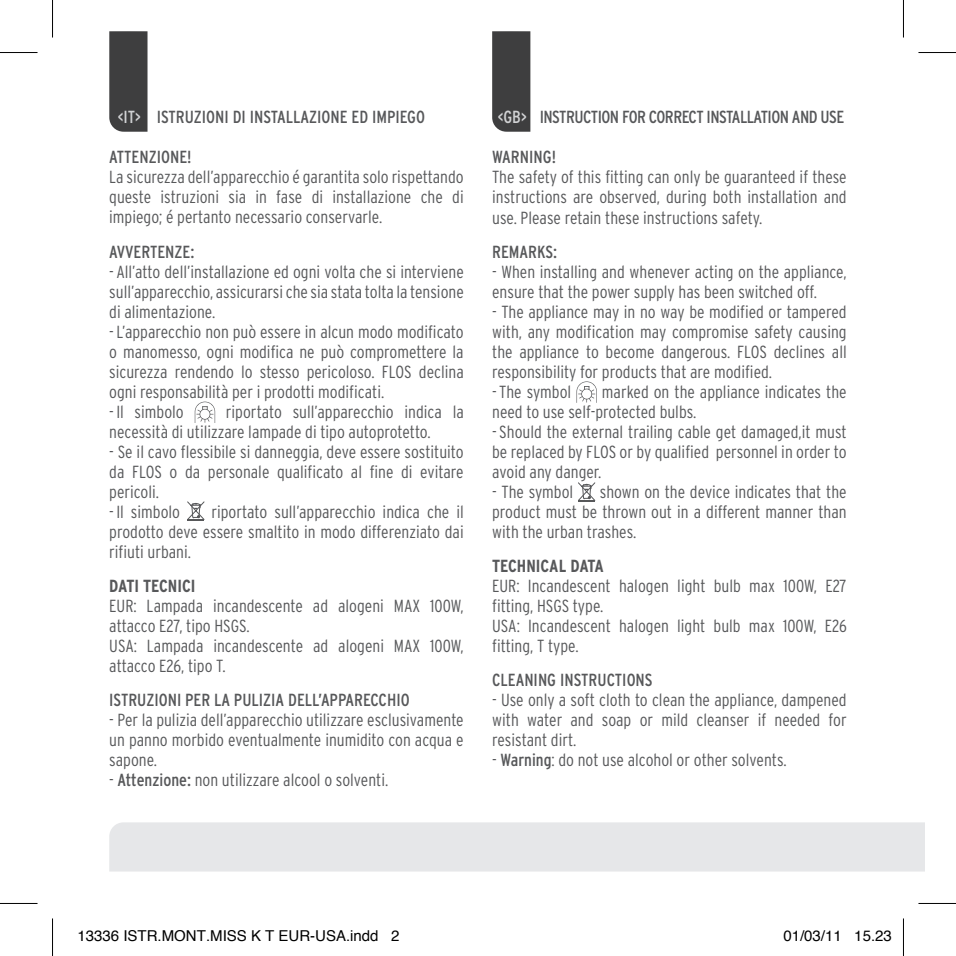
<style>
.page{position:relative;width:956px;height:956px;background:#fff}
.page>*{position:absolute;margin:0;border:0;box-sizing:border-box;transform-origin:0 0}
.t1{font:300 condensed 17.5px/20px "Interstate";color:#57585a;text-align:justify}
.t2{font:condensed 17.5px "Interstate";color:#57585a}
.t3{font:condensed 17.5px "Interstate";letter-spacing:-.03em;color:#57585a}
.t4{font:700 condensed 17.5px "Interstate";color:#57585a}
.t5{font:15px "Helvetica";color:#000}
.s1{color:#d1d2d4}
.s2{font-weight:400}
</style>
<div class="page">
<div style="left:492px;top:31px;width:38px;height:101px;background:#3e3e3f"></div>
<div style="left:109px;top:31px;width:38px;height:101px;background:#3e3e3f"></div>
<svg style="left:195px;top:401px;width:20px;height:22px"></svg>
<svg style="left:187px;top:501px;width:17px;height:20px"></svg>
<svg style="left:576px;top:381px;width:21px;height:22px"></svg>
<svg style="left:578px;top:482px;width:17px;height:20px"></svg>
<div style="left:109px;top:822px;width:815px;height:49px;background:#e6e7e9"></div>
<hr style="left:0;top:52px;width:38px;height:1px;background:#000">
<hr style="left:918px;top:52px;width:37px;height:1px;background:#000">
<hr style="left:0;top:902px;width:38px;height:1px;background:#000">
<hr style="left:918px;top:902px;width:37px;height:1px;background:#000">
<hr style="left:52px;top:0;width:1px;height:37px;background:#000">
<hr style="left:52px;top:918px;width:1px;height:37px;background:#000">
<hr style="left:902px;top:0;width:1px;height:37px;background:#000">
<hr style="left:902px;top:918px;width:1px;height:37px;background:#000">
<p class="t2" style="left:118px;top:107px;width:309px"><span class="s1">&lt;IT&gt;</span> ISTRUZIONI DI INSTALLAZIONE ED IMPIEGO</p>
<p class="t2" style="left:109px;top:147px;width:84px">ATTENZIONE!</p>
<p class="t1" style="left:109px;top:167px;width:356px">La sicurezza dell’apparecchio é garantita solo rispettando queste istruzioni sia in fase di installazione che di impiego; é pertanto necessario conservarle.</p>
<p class="t2" style="left:109px;top:242px;width:87px">AVVERTENZE:</p>
<p class="t1" style="left:109px;top:261px;width:356px">- All’atto dell’installazione ed ogni volta che si interviene sull’apparecchio, assicurarsi che sia stata tolta la tensione di alimentazione.</p>
<p class="t1" style="left:109px;top:321px;width:356px">- L’apparecchio non può essere in alcun modo modificato o manomesso, ogni modifica ne può compromettere la sicurezza rendendo lo stesso pericoloso. FLOS declina ogni responsabilità per i prodotti modificati.</p>
<p class="t1" style="left:109px;top:401px;width:76px">- Il simbolo</p>
<p class="t1" style="left:109px;top:401px;width:356px;text-indent:117px">riportato sull’apparecchio indica la necessità di utilizzare lampade di tipo autoprotetto.</p>
<p class="t1" style="left:109px;top:441px;width:356px">- Se il cavo flessibile si danneggia, deve essere sostituito da FLOS o da personale qualificato al fine di evitare pericoli.</p>
<p class="t1" style="left:109px;top:501px;width:72px">- Il simbolo</p>
<p class="t1" style="left:109px;top:501px;width:356px;text-indent:102px">riportato sull’apparecchio indica che il prodotto deve essere smaltito in modo differenziato dai rifiuti urbani.</p>
<p class="t4" style="left:109px;top:576px;width:88px">DATI TECNICI</p>
<p class="t1" style="left:109px;top:595px;width:356px;text-align:left">EUR: Lampada incandescente ad alogeni MAX 100W, attacco E27, tipo HSGS.<br>USA: Lampada incandescente ad alogeni MAX 100W, attacco E26, tipo T.</p>
<p class="t2" style="left:109px;top:690px;width:302px">ISTRUZIONI PER LA PULIZIA DELL’APPARECCHIO</p>
<p class="t1" style="left:109px;top:710px;width:356px">- Per la pulizia dell’apparecchio utilizzare esclusivamente un panno morbido eventualmente inumidito con acqua e sapone.</p>
<p class="t1" style="left:109px;top:770px;width:280px">- <span class="s2">Attenzione:</span> non utilizzare alcool o solventi.</p>
<p class="t3" style="left:497px;top:107px;width:348px"><span class="s1">&lt;GB&gt;</span> INSTRUCTION FOR CORRECT INSTALLATION AND USE</p>
<p class="t2" style="left:492px;top:147px;width:65px">WARNING!</p>
<p class="t1" style="left:492px;top:167px;width:356px">The safety of this fitting can only be guaranteed if these instructions are observed, during both installation and use. Please retain these instructions safety.</p>
<p class="t2" style="left:492px;top:242px;width:67px">REMARKS:</p>
<p class="t1" style="left:492px;top:261px;width:356px">- When installing and whenever acting on the appliance, ensure that the power supply has been switched off.</p>
<p class="t1" style="left:492px;top:301px;width:356px">- The appliance may in no way be modified or tampered with, any modification may compromise safety causing the appliance to become dangerous. FLOS declines all responsibility for products that are modified.</p>
<p class="t1" style="left:492px;top:381px;width:81px">- The symbol</p>
<p class="t1" style="left:492px;top:381px;width:356px;text-indent:110px">marked on the appliance indicates the need to use self-protected bulbs.</p>
<p class="t1" style="left:492px;top:421px;width:356px">- Should the external trailing cable get damaged,it must be replaced by FLOS or by qualified personnel in order to avoid any danger.</p>
<p class="t1" style="left:492px;top:481px;width:83px">- The symbol</p>
<p class="t1" style="left:492px;top:481px;width:356px;text-indent:108px">shown on the device indicates that the product must be thrown out in a different manner than with the urban trashes.</p>
<p class="t4" style="left:492px;top:556px;width:113px">TECHNICAL DATA</p>
<p class="t1" style="left:492px;top:575px;width:356px;text-align:left">EUR: Incandescent halogen light bulb max 100W, E27 fitting, HSGS type.<br>USA: Incandescent halogen light bulb max 100W, E26 fitting, T type.</p>
<p class="t2" style="left:492px;top:670px;width:162px">CLEANING INSTRUCTIONS</p>
<p class="t1" style="left:492px;top:690px;width:356px">- Use only a soft cloth to clean the appliance, dampened with water and soap or mild cleanser if needed for resistant dirt.</p>
<p class="t1" style="left:492px;top:750px;width:296px">- <span class="s2">Warning</span>: do not use alcohol or other solvents.</p>
<p class="t5" style="left:78px;top:924px;width:323px">13336 ISTR.MONT.MISS K T EUR-USA.indd 2</p>
<p class="t5" style="left:783px;top:924px;width:110px">01/03/11 15.23</p>
</div>
